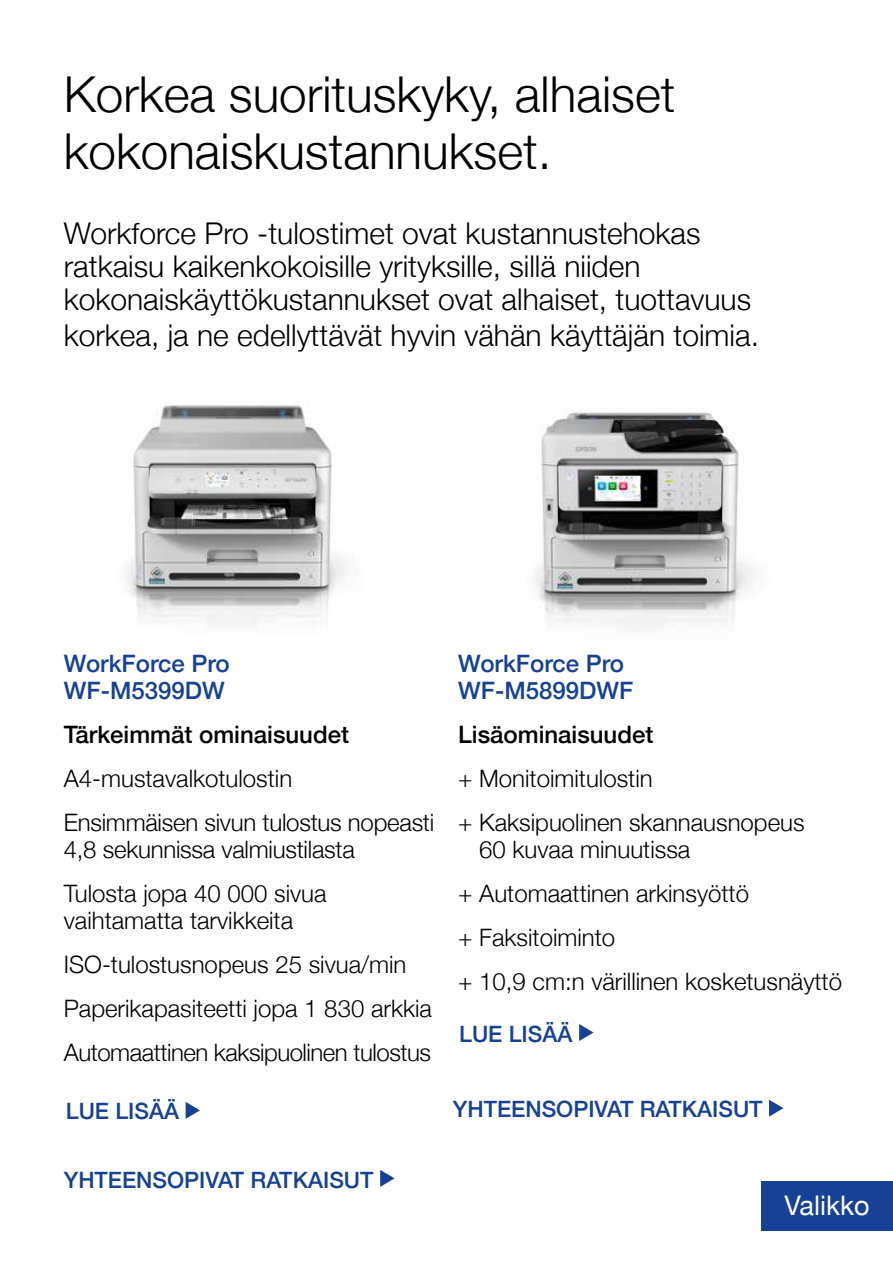
<style>
.page{position:relative;width:893px;height:1263px;background:#fff}
.page>*{position:absolute;margin:0;border:0;box-sizing:border-box;transform-origin:0 0}
.t1{font:300 49.5px/57px "Helvetica Neue";color:#000}
.t2{font:300 30px/33px "Helvetica Neue";color:#000}
.t3{font:27px "Helvetica Neue";color:#fff}
.t4{font:300 24px/44px "Helvetica Neue";color:#000}
.t5{font:500 24px/27px "Helvetica Neue";color:#164194}
.t6{font:500 24px "Helvetica Neue";color:#000}
.t7{font:500 22.5px "Helvetica Neue";color:#164194}
</style>
<div class="page">
<img style="left:534px;top:410px;width:219px;height:218px">
<img style="left:125px;top:405px;width:221px;height:222px">
<div style="left:761px;top:1181px;width:132px;height:50px;background:#164194"></div>
<svg style="left:186px;top:1102px;width:14px;height:17px"></svg>
<svg style="left:380px;top:1170px;width:15px;height:17px"></svg>
<svg style="left:769px;top:1100px;width:14px;height:17px"></svg>
<svg style="left:579px;top:1024px;width:15px;height:17px"></svg>
<h1 class="t1" style="left:64px;top:62px;width:613px">Korkea suorituskyky, alhaiset kokonaiskustannukset.</h1>
<p class="t2" style="left:64px;top:215px;width:689px">Workforce Pro -tulostimet ovat kustannustehokas ratkaisu kaikenkokoisille yrityksille, sillä niiden kokonaiskäyttökustannukset ovat alhaiset, tuottavuus</p>
<p class="t2" style="left:64px;top:317px;width:697px">korkea, ja ne edellyttävät hyvin vähän käyttäjän toimia.</p>
<p class="t5" style="left:64px;top:648px;width:167px">WorkForce Pro<br>WF-M5399DW</p>
<p class="t6" style="left:64px;top:715px;width:287px">Tärkeimmät ominaisuudet</p>
<p class="t4" style="left:64px;top:755px;width:372px">A4-mustavalkotulostin<br>Ensimmäisen sivun tulostus nopeasti</p>
<p class="t4" style="left:64px;top:826px;width:293px">4,8 sekunnissa valmiustilasta<br>Tulosta jopa 40 000 sivua</p>
<p class="t4" style="left:64px;top:897px;width:370px">vaihtamatta tarvikkeita ISO-tulostusnopeus 25 sivua/min Paperikapasiteetti jopa 1 830 arkkia Automaattinen kaksipuolinen tulostus</p>
<p class="t7" style="left:66px;top:1093px;width:115px">LUE LISÄÄ</p>
<p class="t5" style="left:458px;top:648px;width:177px">WorkForce Pro<br>WF-M5899DWF</p>
<p class="t6" style="left:458px;top:715px;width:197px">Lisäominaisuudet</p>
<p class="t4" style="left:458px;top:755px;width:348px">+ Monitoimitulostin<br>+ Kaksipuolinen skannausnopeus</p>
<p class="t4" style="left:458px;top:826px;width:385px;text-indent:21px">60 kuvaa minuutissa<br>+ Automaattinen arkinsyöttö<br>+ Faksitoiminto<br>+ 10,9 cm:n värillinen kosketusnäyttö</p>
<p class="t7" style="left:459px;top:1016px;width:115px">LUE LISÄÄ</p>
<p class="t7" style="left:453px;top:1091px;width:311px">YHTEENSOPIVAT RATKAISUT</p>
<p class="t7" style="left:64px;top:1161px;width:311px">YHTEENSOPIVAT RATKAISUT</p>
<p class="t3" style="left:784px;top:1186px;width:87px">Valikko</p>
</div>
